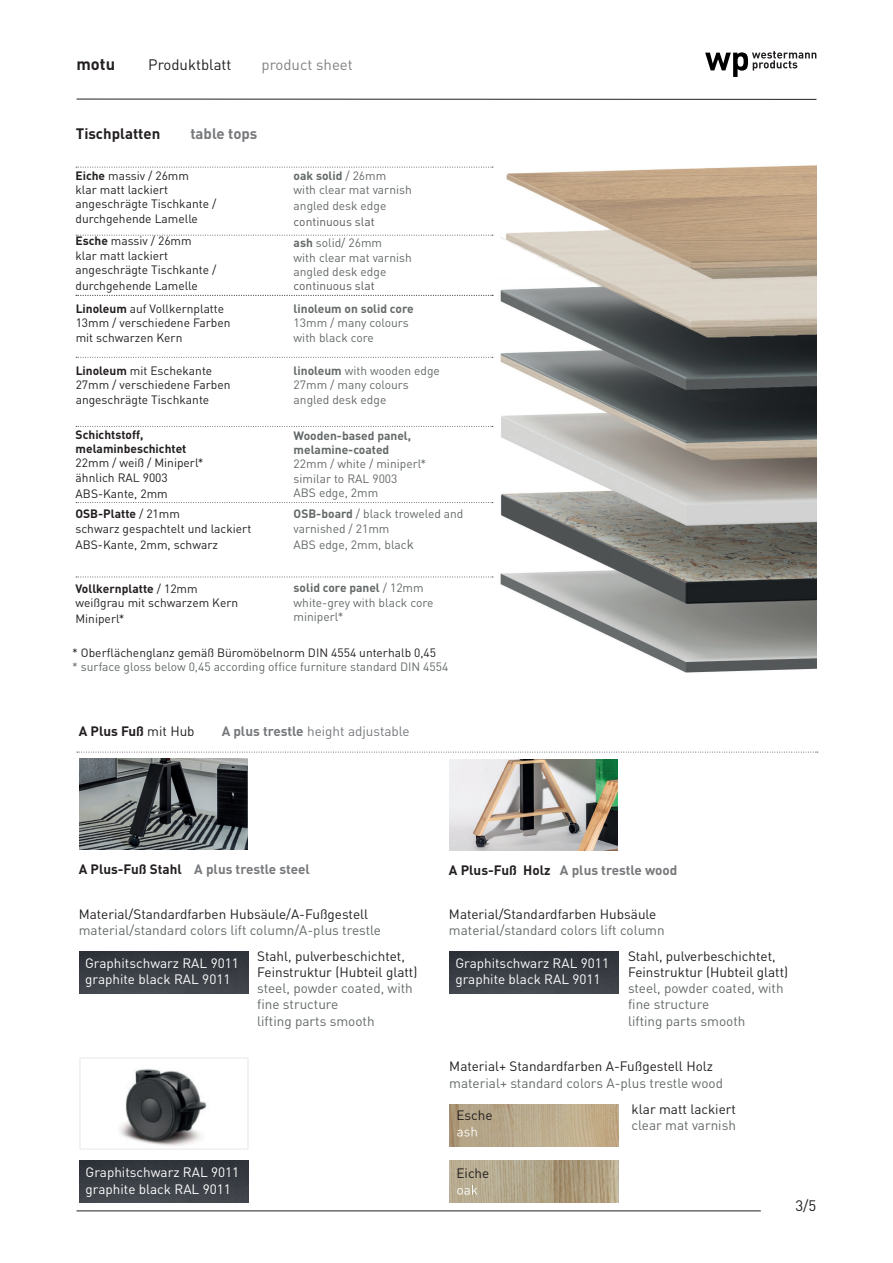
<style>
.page{position:relative;width:893px;height:1263px;background:#fff}
.page>*{position:absolute;margin:0;border:0;box-sizing:border-box;transform-origin:0 0}
.t1{font:700 16.5px "DIN";color:#231f20}
.t2{font:15px "DIN";color:#231f20}
.t3{font:700 15px "DIN";color:#231f20}
.t4{font:15px "DIN";color:#808285}
.t5{font:700 15px "DIN";color:#76787b}
.t6{font:13.5px/16.2px "DIN";color:#646969}
.t7{font:13.5px/16.2px "DIN";color:#231f20}
.t8{font:13.5px/16.2px "DIN";color:#fff}
.t9{font:700 13.5px "DIN";color:#76787b}
.t10{font:13.5px "DIN";color:#76787b}
.t11{font:700 13.5px "DIN";color:#231f20}
.t12{font:12px/14.4px "DIN";color:#231f20}
.t13{font:12px/14.4px "DIN";color:#646969}
.t14{font:700 12px/14.4px "DIN";color:#646969}
.t15{font:700 12px/14.4px "DIN";color:#231f20}
.t16{font:12px "DIN";color:#57585a}
.s1{font-weight:700}
.s2{font-size:13.5px}
.s3{font-weight:400}
.s4{color:#231f20}
</style>
<div class="page">
<svg style="left:76px;top:357px;width:417px;height:1px"></svg>
<svg style="left:76px;top:426px;width:417px;height:1px"></svg>
<svg style="left:76px;top:502px;width:417px;height:1px"></svg>
<svg style="left:76px;top:577px;width:417px;height:1px"></svg>
<img style="left:500px;top:165px;width:316px;height:508px">
<svg style="left:76px;top:167px;width:417px;height:1px"></svg>
<svg style="left:76px;top:295px;width:417px;height:1px"></svg>
<svg style="left:76px;top:235px;width:417px;height:1px"></svg>
<img style="left:79px;top:951px;width:169px;height:42px">
<img style="left:449px;top:1105px;width:170px;height:41px">
<img style="left:449px;top:1161px;width:170px;height:41px">
<img style="left:449px;top:951px;width:170px;height:42px">
<img style="left:79px;top:759px;width:168px;height:91px">
<img style="left:449px;top:760px;width:168px;height:91px">
<svg style="left:77px;top:752px;width:741px;height:1px"></svg>
<img style="left:120px;top:1069px;width:87px;height:77px">
<div style="left:80px;top:1057px;width:168px;height:92px;border:1px solid #e6e7e9"></div>
<img style="left:80px;top:1161px;width:169px;height:41px">
<svg style="left:705px;top:51px;width:111px;height:26px"></svg>
<hr style="left:77px;top:99px;width:739px;height:1px;background:#231f20">
<hr style="left:77px;top:1210px;width:684px;height:1px;background:#231f20">
<h1 class="t1" style="left:77px;top:54px;width:40px">motu</h1>
<p class="t2" style="left:148px;top:56px;width:85px">Produktblatt</p>
<p class="t4" style="left:262px;top:56px;width:93px">product sheet</p>
<p class="t3" style="left:76px;top:124px;width:86px">Tischplatten</p>
<p class="t5" style="left:190px;top:124px;width:69px">table tops</p>
<p class="t12" style="left:75px;top:168px;width:142px"><span class="s1">Eiche</span> massiv / 26mm<br>klar matt lackiert angeschrägte Tischkante / durchgehende Lamelle</p>
<p class="t13" style="left:294px;top:168px;width:120px"><span class="s1">oak solid</span> / 26mm<br>with clear mat varnish</p>
<p class="t13" style="left:294px;top:198px;width:94px">angled desk edge</p>
<p class="t16" style="left:294px;top:215px;width:83px">continuous slat</p>
<p class="t12" style="left:75px;top:234px;width:142px"><span class="s1">Esche</span> massiv / 26mm<br>klar matt lackiert angeschrägte Tischkante /</p>
<p class="t12" style="left:75px;top:279px;width:124px">durchgehende Lamelle</p>
<p class="t13" style="left:294px;top:235px;width:120px"><span class="s1">ash</span> solid/ 26mm<br>with clear mat varnish angled desk edge</p>
<p class="t16" style="left:294px;top:279px;width:83px">continuous slat</p>
<p class="t12" style="left:76px;top:301px;width:156px"><span class="s1">Linoleum</span> auf Vollkernplatte<br>13mm / verschiedene Farben mit schwarzen Kern</p>
<p class="t14" style="left:294px;top:301px;width:122px">linoleum on solid core</p>
<p class="t13" style="left:294px;top:316px;width:117px">13mm / many colours with black core</p>
<p class="t12" style="left:76px;top:363px;width:156px"><span class="s1">Linoleum</span> mit Eschekante<br>27mm / verschiedene Farben angeschrägte Tischkante</p>
<p class="t15" style="left:76px;top:426px;width:112px">Schichtstoff, melaminbeschichtet</p>
<p class="t12" style="left:76px;top:456px;width:129px">22mm / weiß / Miniperl* ähnlich RAL 9003</p>
<p class="t12" style="left:76px;top:486px;width:94px">ABS-Kante, 2mm</p>
<p class="t12" style="left:75px;top:506px;width:177px"><span class="s1">OSB-Platte</span> / 21mm<br>schwarz gespachtelt und lackiert</p>
<p class="t12" style="left:75px;top:537px;width:144px">ABS-Kante, 2mm, schwarz</p>
<p class="t12" style="left:75px;top:581px;width:164px"><span class="s1">Vollkernplatte</span> / 12mm weißgrau mit schwarzem Kern</p>
<p class="t12" style="left:75px;top:611px;width:51px">Miniperl*</p>
<p class="t13" style="left:294px;top:363px;width:148px"><span class="s1">linoleum</span> with wooden edge<br>27mm / many colours angled desk edge</p>
<p class="t14" style="left:294px;top:428px;width:119px">Wooden-based panel, melamine-coated</p>
<p class="t13" style="left:294px;top:457px;width:134px">22mm / white / miniperl* similar to RAL 9003<br>ABS edge, 2mm</p>
<p class="t13" style="left:294px;top:506px;width:171px"><span class="s1">OSB-board</span> / black troweled and varnished / 21mm</p>
<p class="t13" style="left:294px;top:537px;width:122px">ABS edge, 2mm, blac<span class="s2">k</span></p>
<p class="t13" style="left:294px;top:581px;width:141px"><span class="s1">solid core panel</span> / 12mm white-grey with black core miniperl*</p>
<p class="t12" style="left:72px;top:645px;width:365px">* Oberflächenglanz gemäß Büromöbelnorm DIN 4554 unterhalb 0,45</p>
<p class="t13" style="left:72px;top:660px;width:378px">* surface gloss below 0,45 according office furniture standard DIN 4554</p>
<p class="t11" style="left:79px;top:722px;width:117px">A Plus Fuß <span class="s3">mit Hub</span></p>
<p class="t10" style="left:222px;top:722px;width:189px"><span class="s1">A plus trestle</span> height adjustable</p>
<p class="t9" style="left:79px;top:860px;width:233px"><span class="s4">A Plus-Fuß Stahl</span> A plus trestle steel</p>
<p class="t9" style="left:449px;top:861px;width:230px"><span class="s4">A Plus-Fuß Holz</span> A plus trestle wood</p>
<p class="t7" style="left:79px;top:906px;width:291px">Material/Standardfarben Hubsäule/A-Fußgestell</p>
<p class="t6" style="left:79px;top:922px;width:304px">material/standard colors lift column/A-plus trestle</p>
<p class="t7" style="left:449px;top:906px;width:209px">Material/Standardfarben Hubsäule</p>
<p class="t6" style="left:449px;top:922px;width:217px">material/standard colors lift column</p>
<p class="t7" style="left:628px;top:947px;width:162px">Stahl, pulverbeschichtet,<br>Feinstruktur (Hubteil glatt)</p>
<p class="t6" style="left:628px;top:980px;width:157px">steel, powder coated, with fine structure<br>lifting parts smooth</p>
<p class="t7" style="left:449px;top:1058px;width:265px">Material+ Standardfarben A-Fußgestell Holz</p>
<p class="t6" style="left:449px;top:1074px;width:275px">material+ standard colors A-plus trestle wood</p>
<p class="t7" style="left:632px;top:1101px;width:106px">klar matt lackiert</p>
<p class="t6" style="left:632px;top:1117px;width:106px">clear mat varnish</p>
<p class="t7" style="left:257px;top:947px;width:162px">Stahl, pulverbeschichtet,<br>Feinstruktur (Hubteil glatt)</p>
<p class="t6" style="left:257px;top:980px;width:157px">steel, powder coated, with fine structure<br>lifting parts smooth</p>
<p class="t8" style="left:85px;top:955px;width:155px">Graphitschwarz RAL 9011 graphite black RAL 9011</p>
<p class="t8" style="left:455px;top:955px;width:155px">Graphitschwarz RAL 9011 graphite black RAL 9011</p>
<p class="t7" style="left:456px;top:1107px;width:38px">Esche</p>
<p class="t8" style="left:456px;top:1123px;width:23px">ash</p>
<p class="t7" style="left:456px;top:1165px;width:34px">Eiche</p>
<p class="t8" style="left:456px;top:1181px;width:23px">oak</p>
<p class="t8" style="left:86px;top:1164px;width:155px">Graphitschwarz RAL 9011 graphite black RAL 9011</p>
<p class="t2" style="left:795px;top:1196px;width:22px">3/5</p>
</div>
